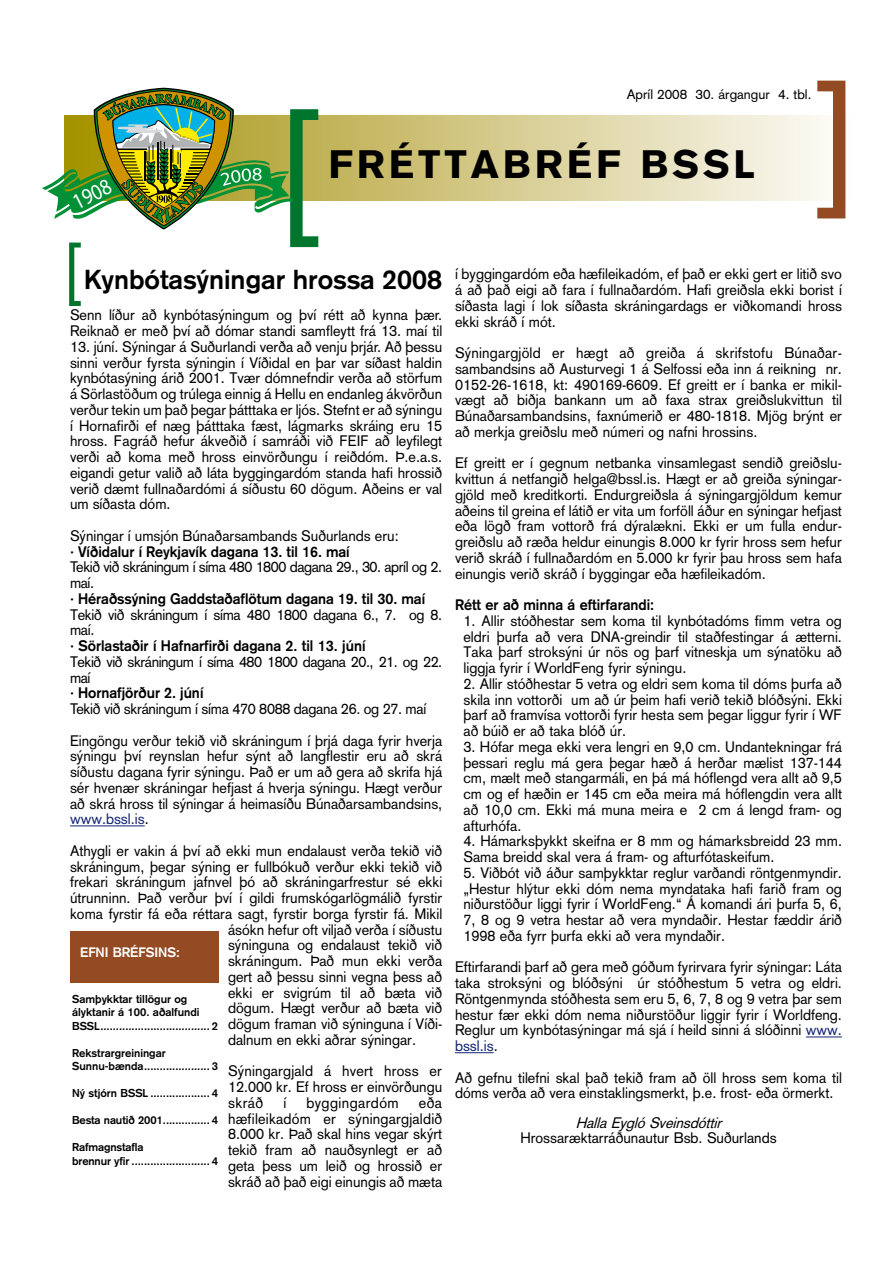
<style>
.page{position:relative;width:893px;height:1263px;background:#fff}
.page>*{position:absolute;margin:0;border:0;box-sizing:border-box;transform-origin:0 0}
.t1{font:150px "Helvetica";color:#00752e}
.t2{font:69px "Helvetica";color:#00752e;scale:.9 1}
.t3{font:900 39px "Akzidenz Grotesk";letter-spacing:.1em;color:#000}
.t4{font:700 27px "Akzidenz Grotesk";color:#000}
.t5{font:22.65px "Myriad";color:#fff;scale:.87 1}
.t6{font:15px/15.8px "Akzidenz Grotesk";color:#000;text-align:justify;scale:.96 1}
.t7{font:700 15px "Akzidenz Grotesk";color:#000;scale:.96 1}
.t8{font:15px/15.8px "Akzidenz Grotesk";letter-spacing:-.03em;color:#000;scale:.96 1}
.t9{font:15px/15.8px "Akzidenz Grotesk";letter-spacing:-.02em;color:#000;scale:.96 1}
.t10{font:italic 15px "Akzidenz Grotesk";color:#000;scale:.96 1}
.t11{font:15px "Akzidenz Grotesk";letter-spacing:.03em;color:#000;scale:.96 1}
.t12{font:13.5px "Akzidenz Grotesk";color:#000}
.t13{font:700 13.5px "Akzidenz Grotesk";color:#fff}
.t14{font:700 11.25px/13.5px "Akzidenz Grotesk";color:#000}
.s1{color:#122476}
</style>
<div class="page">
<svg style="left:294px;top:116px;width:523px;height:85px;background:#dcd29f"></svg>
<svg style="left:43px;top:87px;width:251px;height:143px"></svg>
<hr style="left:70px;top:825px;width:75px;height:1px;background:#122476">
<hr style="left:806px;top:1036px;width:36px;height:1px;background:#122476">
<hr style="left:455px;top:1052px;width:39px;height:1px;background:#122476">
<div style="left:71px;top:931px;width:148px;height:52px;background:#944b24"></div>
<svg style="left:817px;top:115px;width:11px;height:86px"></svg>
<p class="t12" style="left:627px;top:86px;width:186px">Apríl 2008 30. árgangur 4. tbl.</p>
<h1 class="t1" style="left:281px;top:37px;width:43px">[</h1>
<h3 class="t3" style="left:328px;top:140px;width:428px">FRÉTTABRÉF BSSL</h3>
<h3 class="t5" style="left:69px;top:193px;width:48px;rotate:-27deg">1908</h3>
<h2 class="t2" style="left:65px;top:209px;width:21px">[</h2>
<p class="t6" style="left:455px;top:266px;width:405px">í bygg- ingardóm eða hæfileikadóm, ef það er ekki gert er litið svo á að það eigi að fara í fulln-aðardóm. Hafi greiðsla ekki borist í síðasta lagi í lok síðasta skráningardags er viðkom-andi hross ekki skráð í mót.</p>
<p class="t6" style="left:455px;top:345px;width:405px">Sýningargjöld er hægt að greiða á skrifstofu Búnaðar&shy;sambandsins að Austurvegi 1 á Selfossi eða inn á reikning nr.<br>0152-26-1618, kt: 490169-6609. Ef greitt er í banka er mikil&shy;vægt að biðja bankann um að faxa strax greiðslukvittun til Búnaðarsambandsins, faxnúmerið er 480-1818. Mjög brýnt er að merkja greiðslu með númeri og nafni hrossins.</p>
<p class="t6" style="left:455px;top:455px;width:405px">Ef greitt er í gegnum netbanka vinsamlegast sendið greiðslu&shy;kvittun á netfangið helga@bssl.is. Hægt er að greiða sýning-ar&shy;gjöld með kreditkorti. Endurgreiðsla á sýningargjöldum kemur aðeins til greina ef látið er vita um forföll áður en sýningar hefjast eða lögð fram vottorð frá dýralækni. Ekki er um fulla endur&shy;greiðslu að ræða heldur einungis 8.000 kr fyrir hross sem hefur verið skráð í fulln-aðardóm en 5.000 kr fyrir þau hross sem hafa einungis verið skráð í byggingar eða hæfileikadóm.</p>
<p class="t7" style="left:455px;top:596px;width:209px">Rétt er að minna á eftirfarandi:</p>
<p class="t6" style="left:463px;top:613px;width:396px">1. Allir stóðhestar sem koma til kynbótadóms fimm vetra og eldri þurfa að vera DNA-greindir til staðfestingar á ætterni.<br>Taka þarf stroksýni úr nös og þarf vitneskja um sýnatöku að liggja fyrir í WorldFeng fyrir sýningu.</p>
<p class="t6" style="left:463px;top:676px;width:396px">2. Allir stóðhestar 5 vetra og eldri sem koma til dóms þurfa að skila inn vottorði um að úr þeim hafi verið tekið blóðsýni. Ekki þarf að framvísa vottorði fyrir hesta sem þegar liggur fyrir í WF að búið er að taka blóð úr.</p>
<p class="t6" style="left:463px;top:739px;width:396px">3. Hófar mega ekki vera lengri en 9,0 cm. Undantekningar frá þessari reglu má gera þegar hæð á herðar mælist 137-144 cm, mælt með stangarmáli, en þá má hóflengd vera allt að 9,5 cm og ef hæðin er 145 cm eða meira má hóflengdin vera allt að 10,0 cm. Ekki má muna meira e 2 cm á lengd fram- og afturhófa.</p>
<p class="t6" style="left:463px;top:833px;width:396px">4. Hámarksþykkt skeifna er 8 mm og hámarksbreidd 23 mm.<br>Sama breidd skal vera á fram- og afturfótaskeifum.</p>
<p class="t6" style="left:463px;top:865px;width:396px">5. Viðbót við áður samþykktar reglur varðandi röntgenmyndir. „Hestur hlýtur ekki dóm nema myndataka hafi farið fram og niðurstöður liggi fyrir í WorldFeng.“ Á komandi ári þurfa 5, 6, 7, 8 og 9 vetra hestar að vera myndaðir. Hestar fæddir árið 1998 eða fyrr þurfa ekki að vera myndaðir.</p>
<p class="t6" style="left:455px;top:959px;width:405px">Eftirfarandi þarf að gera með góðum fyrirvara fyrir sýningar: Láta taka stroksýni og blóðsýni úr stóðhestum 5 vetra og eldri.<br>Röntgenmynda stóðhesta sem eru 5, 6, 7, 8 og 9 vetra þar sem hestur fær ekki dóm nema niðurstöður liggir fyrir í Worldfeng.<br>Reglur um kynbótasýningar má sjá í heild sinni á slóðinni <span class="s1">www. bssl.is</span>.</p>
<p class="t6" style="left:455px;top:1069px;width:405px">Að gefnu tilefni skal það tekið fram að öll hross sem koma til dóms verða að vera einstaklingsmerkt, þ.e. frost- eða örmerkt.</p>
<p class="t10" style="left:576px;top:1114px;width:158px">HallaEyglóSveinsdóttir</p>
<p class="t6" style="left:520px;top:1130px;width:268px">Hrossaræktarráðunautur Bsb. Suðurlands</p>
<h3 class="t4" style="left:84px;top:263px;width:360px">Kynbótasýningar hrossa 2008</h3>
<p class="t6" style="left:70px;top:307px;width:389px">Senn líður að kynbótasýningum og því rétt að kynna þær.<br>Reiknað er með því að dómar standi samfleytt frá 13. maí til</p>
<p class="t6" style="left:70px;top:339px;width:389px">13. júní. Sýningar á Suðurlandi verða að venju þrjár. Að þessu sinni verður fyrsta sýningin í Víðidal en þar var síðast haldin kynbótasýning árið 2001. Tvær dómnefndir verða að störfum á Sörlastöðum og trúlega einnig á Hellu en endanleg ákvörðun verður tekin um það þegar þátttaka er ljós. Stefnt er að sýningu í Hornafirði ef næg þátttaka fæst, lágmarks skráing eru 15 hross. Fagráð hefur ákveðið í samráði við FEIF að leyfilegt verði að koma með hross einvörðungu í reiðdóm. Þ.e.a.s. eigandi getur valið að láta byggingardóm standa hafi hrossið verið dæmt fullnaðardómi á síðustu 60 dögum. Aðeins er val um síðasta dóm.</p>
<p class="t6" style="left:70px;top:528px;width:344px">Sýningar í umsjón Búnaðarsambands Suðurlands eru:</p>
<p class="t7" style="left:70px;top:542px;width:293px">· Víðidalur í Reykjavík dagana 13. til 16. maí</p>
<p class="t8" style="left:70px;top:559px;width:389px">Tekið við skráningum í síma 480 1800 dagana 29., 30. apríl og 2. maí.</p>
<p class="t7" style="left:70px;top:590px;width:371px">· Héraðssýning Gaddstaðaflötum dagana 19. til 30. maí</p>
<p class="t9" style="left:70px;top:606px;width:389px">Tekið við skráningum í síma 480 1800 dagana 6., 7. og 8. maí.</p>
<p class="t7" style="left:70px;top:637px;width:309px">· Sörlastaðir í Hafnarfirði dagana 2. til 13. júní</p>
<p class="t8" style="left:70px;top:654px;width:389px">Tekið við skráningum í síma 480 1800 dagana 20., 21. og 22. maí</p>
<p class="t7" style="left:70px;top:684px;width:140px">· Hornafjörður 2. júní</p>
<p class="t6" style="left:70px;top:693px;width:389px;line-height:31.5px">Tekið við skráningum í síma 470 8088 dagana 26. og 27. maí<br>Eingöngu verður tekið við skráningum í þrjá daga fyrir hverja</p>
<p class="t6" style="left:70px;top:748px;width:389px">sýningu því reynslan hefur sýnt að langflestir eru að skrá síðustu dagana fyrir sýningu. Það er um að gera að skrifa hjá sér hvenær skráningar hefjast á hverja sýningu. Hægt verður að skrá hross til sýningar á heimasíðu Búnaðarsambandsins, <span class="s1">www.bssl.is</span>.</p>
<p class="t6" style="left:70px;top:843px;width:389px">Athygli er vakin á því að ekki mun endalaust verða tekið við</p>
<p class="t6" style="left:70px;top:858px;width:389px">skráningum, þegar sýning er fullbókuð verður ekki tekið við</p>
<p class="t6" style="left:70px;top:874px;width:389px">frekari skráningum jafnvel þó að skráningarfrestur sé ekki</p>
<p class="t6" style="left:70px;top:890px;width:389px">útrunninn. Það verður því í gildi frumskógarlögmálið fyrstir</p>
<p class="t6" style="left:70px;top:906px;width:389px">koma fyrstir fá eða réttara sagt, fyrstir borga fyrstir fá. Mikil</p>
<p class="t6" style="left:228px;top:921px;width:225px">ásókn hefur oft viljað verða í síðustu</p>
<p class="t6" style="left:228px;top:937px;width:225px">sýninguna og endalaust tekið við</p>
<p class="t6" style="left:228px;top:953px;width:225px">skráningum. Það mun ekki verða</p>
<p class="t6" style="left:228px;top:969px;width:225px">gert að þessu sinni vegna þess að</p>
<p class="t6" style="left:228px;top:984px;width:225px">ekki er svigrúm til að bæta við</p>
<p class="t6" style="left:228px;top:1000px;width:225px">dögum. Hægt verður að bæta við</p>
<p class="t6" style="left:228px;top:1016px;width:223px">dögum framan við sýninguna í Víði-</p>
<p class="t6" style="left:228px;top:1032px;width:197px">dalnum en ekki aðrar sýningar.</p>
<p class="t6" style="left:228px;top:1063px;width:225px">Sýningargjald á hvert hross er 12.000 kr. Ef hross er einvörð-ungu skráð</p>
<p class="t13" style="left:80px;top:944px;width:101px">EFNI BRÉFSINS:</p>
<p class="t14" style="left:72px;top:992px;width:147px">Samþykktar tillögur og ályktanir á 100. aðalfundi<br>BSSL................................... 2</p>
<p class="t14" style="left:72px;top:1046px;width:147px">Rekstrargreiningar<br>Sunnu-bænda..................... 3</p>
<p class="t14" style="left:72px;top:1086px;width:147px">Ný stjórn BSSL ................... 4</p>
<p class="t14" style="left:72px;top:1113px;width:147px">Besta nautið 2001............... 4</p>
<p class="t14" style="left:72px;top:1140px;width:147px">Rafmagnstafla<br>brennur yfir ......................... 4</p>
<p class="t6" style="left:228px;top:1095px;width:225px;text-indent:191px">eða hæfileikadóm er sýning-argjaldið 8.000 kr. Það skal hins vegar skýrt tekið fram að nauðsynlegt er að geta þess um leið og hrossið er skráð að það eigi einungis að mæta</p>
<p class="t6" style="left:283px;top:1095px;width:5px">í</p>
<p class="t11" style="left:306px;top:1094px;width:98px">byggingardóm</p>
</div>
